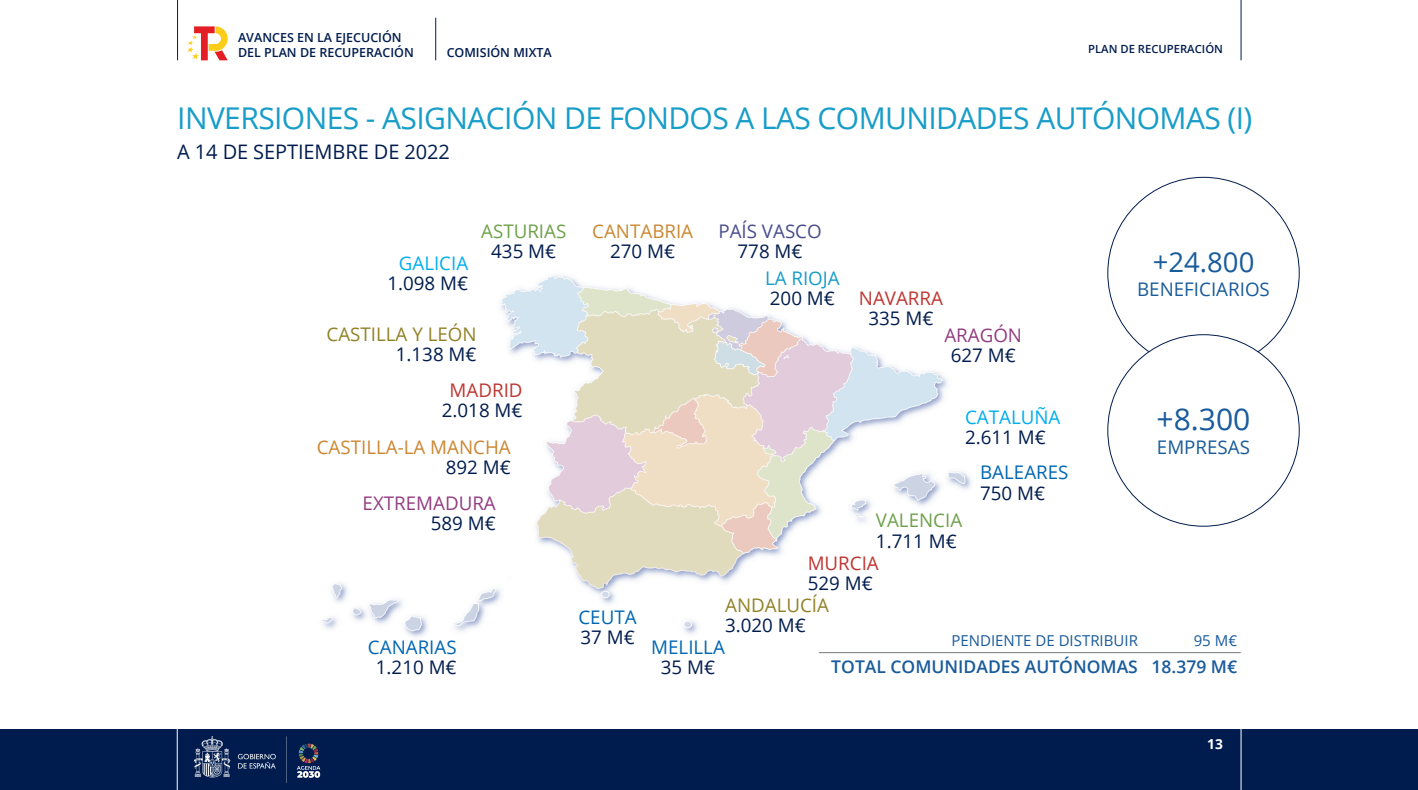
<style>
.page{position:relative;width:1418px;height:790px;background:#fff}
.page>*{position:absolute;margin:0;border:0;box-sizing:border-box;transform-origin:0 0}
.t1{font:30px "Open Sans";letter-spacing:-.02em;color:#179dc8}
.t2{font:30px "Open Sans";color:#195b9b}
.t3{font:27.5px "Open Sans";color:#195b9b}
.t4{font:20px "Open Sans";letter-spacing:-.005em;color:#001c4e}
.t5{font:18.75px "Open Sans";color:#001c4e}
.t6{font:18.75px "Open Sans";color:#0166b3}
.t7{font:18.75px "Open Sans";color:#cb8733}
.t8{font:18.75px "Open Sans";color:#918227}
.t9{font:18.75px "Open Sans";color:#195b9b}
.t10{font:18.75px "Open Sans";color:#bf3531}
.t11{font:18.75px "Open Sans";color:#923d81}
.t12{font:18.75px "Open Sans";color:#6ea14b}
.t13{font:18.75px "Open Sans";color:#00aeef}
.t14{font:18.75px "Open Sans";color:#494c8c}
.t15{font:18.75px "Open Sans";color:#179dc8}
.t16{font:600 17.5px "Open Sans";color:#195b9b}
.t17{font:15px "Open Sans";color:#195b9b}
.t18{font:700 13.75px "Open Sans";color:#fff}
.t19{font:600 12.5px/15px "Open Sans";color:#001c4e}
.t20{font:600 11.25px "Open Sans";color:#001c4e}
</style>
<div class="page">
<hr style="left:177px;top:0;width:1px;height:60px;background:#001c4e">
<hr style="left:435px;top:18px;width:1px;height:42px;background:#001c4e">
<div style="left:0;top:729px;width:1417px;height:60px;background:#001c4e"></div>
<img style="left:194px;top:736px;width:93px;height:46px">
<svg style="left:297px;top:743px;width:23px;height:34px"></svg>
<hr style="left:1240px;top:728px;width:1px;height:61px;background:#fff">
<hr style="left:177px;top:728px;width:1px;height:61px;background:#fff">
<hr style="left:1240px;top:0;width:1px;height:60px;background:#001c4e">
<svg style="left:187px;top:26px;width:41px;height:34px"></svg>
<img style="left:322px;top:275px;width:649px;height:362px">
<hr style="left:819px;top:652px;width:318px;height:1px;background:#75797b">
<hr style="left:1137px;top:652px;width:103px;height:1px;background:#75797b">
<p class="t19" style="left:238px;top:29px;width:177px">AVANCES EN LA EJECUCIÓN<br>DEL PLAN DE RECUPERACIÓN</p>
<p class="t19" style="left:446px;top:44px;width:107px">COMISIÓN MIXTA</p>
<p class="t20" style="left:1088px;top:41px;width:136px">PLAN DE RECUPERACIÓN</p>
<p class="t1" style="left:177px;top:98px;width:1076px">INVERSIONES - ASIGNACIÓN DE FONDOS A LAS COMUNIDADES AUTÓNOMAS (I)</p>
<p class="t4" style="left:177px;top:138px;width:274px">A 14 DE SEPTIEMBRE DE 2022</p>
<p class="t13" style="left:399px;top:250px;width:71px">GALICIA</p>
<p class="t5" style="left:387px;top:270px;width:82px">1.098 M€</p>
<p class="t12" style="left:481px;top:218px;width:87px">ASTURIAS</p>
<p class="t5" style="left:491px;top:238px;width:67px">435 Μ€</p>
<p class="t8" style="left:326px;top:321px;width:152px">CASTILLA Y LEÓN</p>
<p class="t5" style="left:396px;top:341px;width:82px">1.138 M€</p>
<p class="t10" style="left:449px;top:377px;width:74px">MADRID</p>
<p class="t5" style="left:442px;top:397px;width:82px">2.018 M€</p>
<p class="t7" style="left:317px;top:434px;width:195px">CASTILLA-LA MANCHA</p>
<p class="t5" style="left:445px;top:454px;width:67px">892 M€</p>
<p class="t11" style="left:362px;top:490px;width:135px">EXTREMADURA</p>
<p class="t5" style="left:431px;top:510px;width:67px">589 M€</p>
<p class="t6" style="left:368px;top:633px;width:90px">CANARIAS</p>
<p class="t5" style="left:376px;top:653px;width:82px">1.210 M€</p>
<p class="t7" style="left:592px;top:218px;width:102px">CANTABRIA</p>
<p class="t5" style="left:610px;top:238px;width:67px">270 M€</p>
<p class="t14" style="left:718px;top:218px;width:105px">PAÍS VASCO</p>
<p class="t5" style="left:737px;top:238px;width:67px">778 M€</p>
<p class="t15" style="left:765px;top:265px;width:76px">LA RIOJA</p>
<p class="t5" style="left:770px;top:285px;width:67px">200 M€</p>
<p class="t10" style="left:858px;top:285px;width:86px">NAVARRA</p>
<p class="t5" style="left:868px;top:305px;width:67px">335 M€</p>
<p class="t11" style="left:944px;top:322px;width:79px">ARAGÓN</p>
<p class="t5" style="left:950px;top:342px;width:67px">627 M€</p>
<p class="t13" style="left:965px;top:404px;width:97px">CATALUÑA</p>
<p class="t5" style="left:965px;top:424px;width:82px">2.611 M€</p>
<p class="t12" style="left:876px;top:507px;width:88px">VALENCIA</p>
<p class="t5" style="left:876px;top:527px;width:82px">1.711 M€</p>
<p class="t6" style="left:980px;top:459px;width:90px">BALEARES</p>
<p class="t5" style="left:980px;top:479px;width:67px">750 Μ€</p>
<p class="t3" style="left:1152px;top:243px;width:103px">+24.800</p>
<p class="t9" style="left:1137px;top:276px;width:134px">BENEFICIARIOS</p>
<p class="t2" style="left:1156px;top:398px;width:95px">+8.300</p>
<p class="t9" style="left:1156px;top:434px;width:95px">EMPRESAS</p>
<p class="t6" style="left:578px;top:604px;width:60px">CEUTA</p>
<p class="t5" style="left:580px;top:624px;width:56px">37 M€</p>
<p class="t10" style="left:807px;top:549px;width:73px">MURCIA</p>
<p class="t5" style="left:807px;top:569px;width:67px">529 M€</p>
<p class="t8" style="left:725px;top:592px;width:105px">ANDALUCÍA</p>
<p class="t5" style="left:725px;top:612px;width:82px">3.020 Μ€</p>
<p class="t17" style="left:951px;top:629px;width:188px">PENDIENTE DE DISTRIBUIR</p>
<p class="t17" style="left:1193px;top:629px;width:45px">95 M€</p>
<p class="t16" style="left:831px;top:654px;width:308px">TOTAL COMUNIDADES AUTÓNOMAS</p>
<p class="t16" style="left:1151px;top:654px;width:87px">18.379 M€</p>
<p class="t6" style="left:651px;top:633px;width:75px">MELILLA</p>
<p class="t5" style="left:661px;top:653px;width:56px">35 M€</p>
<p class="t18" style="left:1207px;top:733px;width:17px">13</p>
</div>
